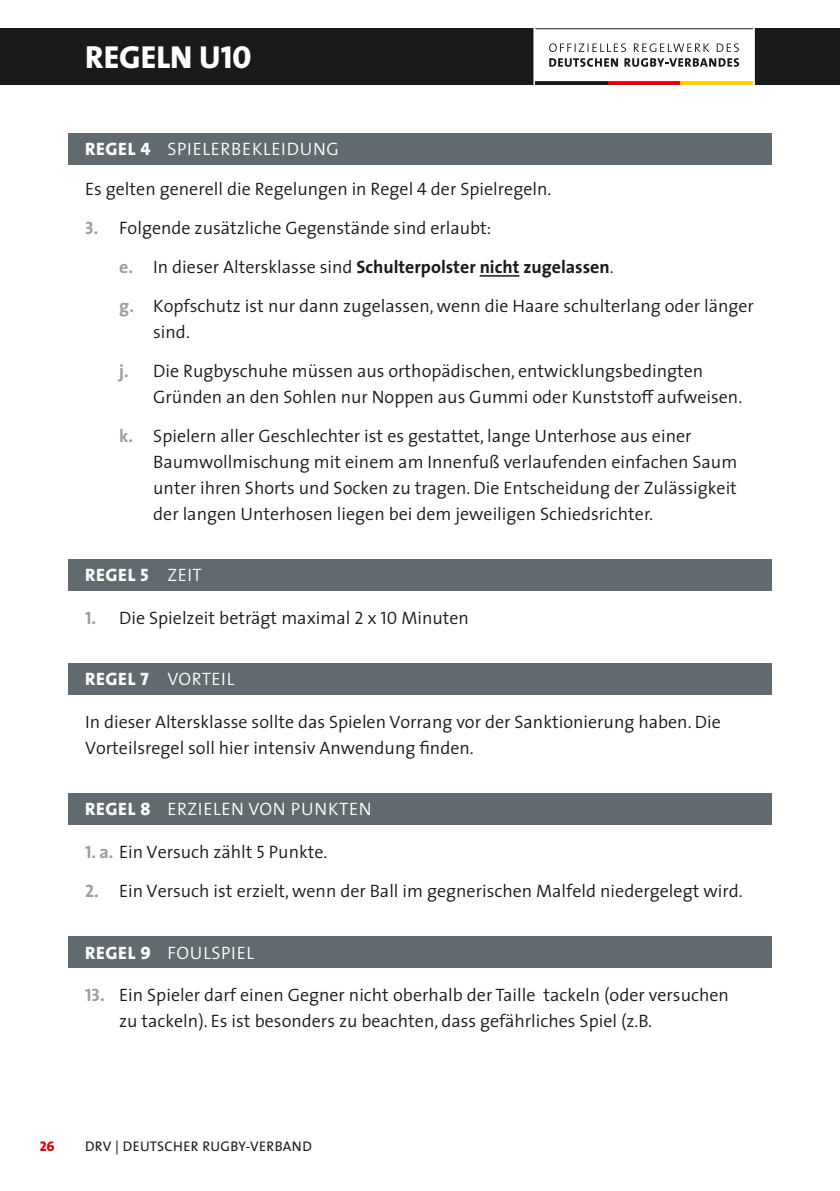
<style>
.page{position:relative;width:840px;height:1191px;background:#fff}
.page>*{position:absolute;margin:0;border:0;box-sizing:border-box;transform-origin:0 0}
.t1{font:32px "The Sans Extra Bold Caps";color:#fff}
.t2{font:300 18px/39px "The Sans";color:#1a1a18}
.t3{font:18px "The Sans Semi Light Caps";letter-spacing:.035em;color:#fff}
.t4{font:18px "The Sans Extra Bold Caps";letter-spacing:.035em;color:#fff}
.t5{font:14px "The Sans Regular Caps";letter-spacing:.025em;color:#1a1a18}
.t6{font:14px "The Sans Extra Bold Caps";color:#e3000f}
.s1{font-family:"The Sans Extra Bold Caps"}
.s2{font-family:"The Sans Semi Light Caps";font-weight:400}
.s3{font-family:"The Sans Bold Caps";font-weight:400;color:#9c9d9d}
.s4{font-weight:700;color:#9c9d9d}
.s5{font-weight:700}
.s6{font-family:"The Sans Semi Light Caps"}
</style>
<div class="page">
<div style="left:0;top:28px;width:839px;height:57px;background:#1a1a18"></div>
<div style="left:534px;top:28px;width:219px;height:52px;background:#fff"></div>
<hr style="left:533px;top:27px;width:2px;height:59px;background:#fff">
<hr style="left:752px;top:27px;width:2px;height:59px;background:#fff">
<svg style="left:607px;top:81px;width:73px;height:4px"></svg>
<svg style="left:680px;top:81px;width:72px;height:4px"></svg>
<svg style="left:535px;top:81px;width:72px;height:1px"></svg>
<hr style="left:534px;top:79px;width:219px;height:2px;background:#fff">
<hr style="left:535px;top:28px;width:217px;height:1px;background:#1a1a18">
<svg style="left:549px;top:43px;width:189px;height:9px"></svg>
<svg style="left:549px;top:58px;width:189px;height:9px"></svg>
<div style="left:68px;top:133px;width:703px;height:32px;background:#616a6e"></div>
<hr style="left:479px;top:275px;width:40px;height:2px;background:#1a1a18">
<div style="left:68px;top:559px;width:703px;height:32px;background:#616a6e"></div>
<div style="left:68px;top:663px;width:703px;height:32px;background:#616a6e"></div>
<div style="left:68px;top:793px;width:703px;height:32px;background:#616a6e"></div>
<div style="left:68px;top:936px;width:703px;height:32px;background:#616a6e"></div>
<h1 class="t1" style="left:85px;top:30px;width:37px">REGELN</h1>
<h1 class="t1" style="left:199px;top:30px;width:54px">U10</h1>
<p class="t3" style="left:85px;top:139px;width:255px"><span class="s1">REGEL 4</span> SPIELERBEKLEIDUNG</p>
<p class="t2" style="left:85px;top:169px;width:467px">Es gelten generell die Regelungen in Regel <span class="s2">4</span> der Spielregeln.</p>
<p class="t2" style="left:119px;top:208px;width:636px;text-indent:-34px"><span class="s3">3.</span> Folgende zusätzliche Gegenstände sind erlaubt:<br><span class="s4">e.</span> In dieser Altersklasse sind <span class="s5">Schulterpolster nicht zugelassen</span>.<br><span class="s4">g.</span> Kopfschutz ist nur dann zugelassen, wenn die Haare schulterlang oder länger</p>
<p class="t2" style="left:119px;top:312px;width:585px;text-indent:34px">sind.<br><span class="s4">j.</span> Die Rugbyschuhe müssen aus orthopädischen, entwicklungsbedingten</p>
<p class="t2" style="left:119px;top:377px;width:624px;text-indent:34px">Gründen an den Sohlen nur Noppen aus Gummi oder Kunststoff aufweisen. <span class="s4">k.</span> Spielern aller Geschlechter ist es gestattet, lange Unterhose aus einer</p>
<p class="t2" style="left:153px;top:448px;width:585px;line-height:26px;text-align:justify">Baumwollmischung mit einem am Innenfuß verlaufenden einfachen Saum unter ihren Shorts und Socken zu tragen. Die Entscheidung der Zulässigkeit der langen Unterhosen liegen bei dem jeweiligen Schiedsrichter.</p>
<p class="t4" style="left:85px;top:560px;width:118px">REGEL 5 <span class="s6">ZEIT</span></p>
<p class="t2" style="left:85px;top:598px;width:385px"><span class="s3">1.</span> Die Spielzeit beträgt maximal <span class="s2">2</span> x <span class="s2">10</span> Minuten</p>
<p class="t3" style="left:85px;top:669px;width:151px"><span class="s1">REGEL 7</span> VORTEIL</p>
<p class="t2" style="left:85px;top:708px;width:636px;line-height:26px">In dieser Altersklasse sollte das Spielen Vorrang vor der Sanktionierung haben. Die<br>Vorteilsregel soll hier intensiv Anwendung finden.</p>
<p class="t3" style="left:85px;top:799px;width:288px"><span class="s1">REGEL 8</span> ERZIELEN VON PUNKTEN</p>
<p class="t2" style="left:85px;top:832px;width:244px"><span class="s3">1.</span> <span class="s4">a.</span> Ein Versuch zählt <span class="s2">5</span> Punkte.</p>
<p class="t2" style="left:85px;top:871px;width:658px"><span class="s3">2.</span> Ein Versuch ist erzielt, wenn der Ball im gegnerischen Malfeld niedergelegt wird.</p>
<p class="t3" style="left:85px;top:942px;width:170px"><span class="s1">REGEL 9</span> FOULSPIEL</p>
<p class="t2" style="left:119px;top:981px;width:611px;line-height:26px;text-indent:-34px"><span class="s3">13.</span> Ein Spieler darf einen Gegner nicht oberhalb der Taille tackeln (oder versuchen zu tackeln). Es ist besonders zu beachten, dass gefährliches Spiel (z.B.</p>
<p class="t6" style="left:40px;top:1134px;width:16px">26</p>
<p class="t5" style="left:85px;top:1138px;width:228px">DRV | DEUTSCHER RUGBY-VERBAND</p>
</div>
